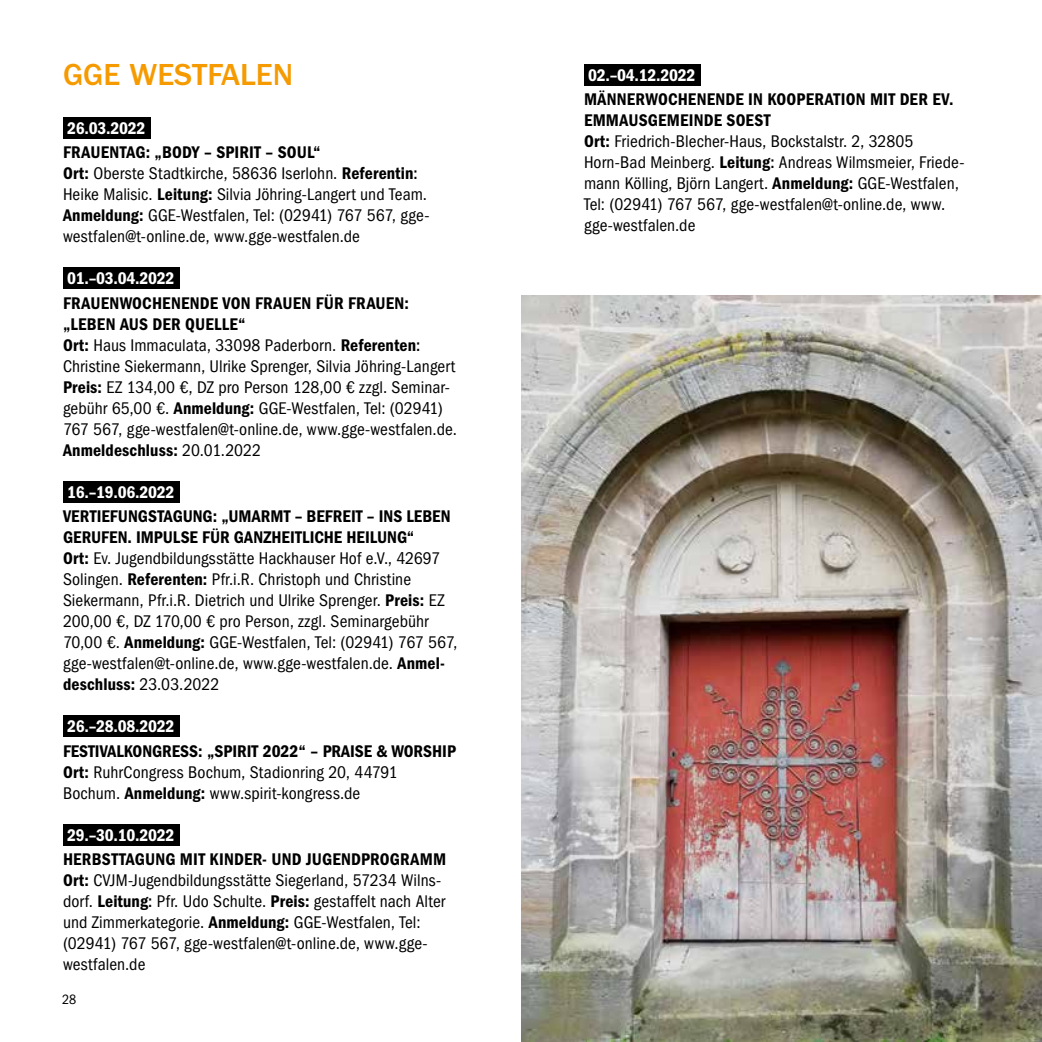
<style>
.page{position:relative;width:1042px;height:1042px;background:#fff}
.page>*{position:absolute;margin:0;border:0;box-sizing:border-box;transform-origin:0 0}
.t1{font:500 31.5px "ITC Franklin Gothic Std";color:#f59a00}
.t2{font:condensed 17.5px/21px "ITC Franklin Gothic Std";letter-spacing:.005em;color:#000}
.t3{font:17.5px/21px "ITC Franklin Gothic Std Dm Cd";letter-spacing:.01em;color:#000}
.t4{font:17.5px "ITC Franklin Gothic Std Dm Cd";letter-spacing:-.015em;color:#fff}
.t5{font:condensed 14px "ITC Franklin Gothic Std";color:#000}
.s1{font-family:"ITC Franklin Gothic Std Dm Cd";font-stretch:normal}
.s2{font-weight:500}
.s3{font-family:"ITC Franklin Gothic Std";font-stretch:condensed}
</style>
<div class="page">
<div style="left:63px;top:117px;width:88px;height:22px;background:#000"></div>
<div style="left:63px;top:267px;width:117px;height:22px;background:#000"></div>
<div style="left:63px;top:481px;width:117px;height:22px;background:#000"></div>
<div style="left:63px;top:715px;width:117px;height:22px;background:#000"></div>
<div style="left:63px;top:824px;width:117px;height:22px;background:#000"></div>
<div style="left:584px;top:64px;width:116px;height:22px;background:#000"></div>
<img style="left:521px;top:295px;width:521px;height:747px">
<h1 class="t1" style="left:63px;top:57px;width:232px">GGE WESTFALEN</h1>
<p class="t4" style="left:67px;top:118px;width:80px">26.03.2022</p>
<p class="t3" style="left:63px;top:142px;width:259px">FRAUENTAG: „BODY – SPIRIT – SOUL“</p>
<p class="t2" style="left:63px;top:163px;width:368px"><span class="s1">Ort:</span> Oberste Stadtkirche, 58636 Iserlohn. <span class="s1">Referentin</span><span class="s2">:<br></span>Heike Malisic. <span class="s1">Leitung:</span> Silvia Jöhring-Langert und Team.<br><span class="s1">Anmeldung:</span> GGE-Westfalen, Tel: (02941) 767 567, gge&shy;westfalen@t-online.de, www.gge-westfalen.de</p>
<p class="t4" style="left:67px;top:268px;width:109px">01.–03.04.2022</p>
<p class="t3" style="left:63px;top:292px;width:347px">FRAUENWOCHENENDE VON FRAUEN FÜR FRAUEN: „LEBEN AUS DER QUELLE“</p>
<p class="t2" style="left:63px;top:334px;width:395px"><span class="s1">Ort:</span> Haus Immaculata, 33098 Paderborn. <span class="s1">Referenten</span><span class="s2">:<br></span>Christine Siekermann, Ulrike Sprenger, Silvia Jöhring-Langert <span class="s1">Preis:</span> EZ 134,00 €, DZ pro Person 128,00 € zzgl. Seminar&shy;gebühr 65,00 €. <span class="s1">Anmeldung:</span> GGE-Westfalen, Tel: (02941)<br>767 567, gge-westfalen@t-online.de, www.gge-westfalen.de.</p>
<p class="t3" style="left:63px;top:439px;width:200px">Anmeldeschluss: <span class="s3">20.01.2022</span></p>
<p class="t4" style="left:67px;top:482px;width:109px">16.–19.06.2022</p>
<p class="t3" style="left:63px;top:506px;width:389px">VERTIEFUNGSTAGUNG: „UMARMT – BEFREIT – INS LEBEN<br>GERUFEN. IMPULSE FÜR GANZHEITLICHE HEILUNG“</p>
<p class="t2" style="left:63px;top:548px;width:396px"><span class="s1">Ort:</span> Ev. Jugendbildungsstätte Hackhauser Hof e.V., 42697<br>Solingen. <span class="s1">Referenten:</span> Pfr.i.R. Christoph und Christine Siekermann, Pfr.i.R. Dietrich und Ulrike Sprenger. <span class="s1">Preis:</span> EZ 200,00 €, DZ 170,00 € pro Person, zzgl. Seminargebühr 70,00 €. <span class="s1">Anmeldung:</span> GGE-Westfalen, Tel: (02941) 767 567, gge-westfalen@t-online.de, www.gge-westfalen.de. <span class="s1">Anmel-</span></p>
<p class="t3" style="left:63px;top:674px;width:158px">deschluss: <span class="s3">23.03.2022</span></p>
<p class="t4" style="left:67px;top:716px;width:109px">26.–28.08.2022</p>
<p class="t3" style="left:63px;top:740px;width:394px">FESTIVALKONGRESS: „SPIRIT 2022“ – PRAISE &amp; WORSHIP</p>
<p class="t2" style="left:63px;top:761px;width:336px"><span class="s1">Ort:</span> RuhrCongress Bochum, Stadionring 20, 44791<br>Bochum. <span class="s1">Anmeldung:</span> www.spirit-kongress.de</p>
<p class="t4" style="left:67px;top:825px;width:109px">29.–30.10.2022</p>
<p class="t3" style="left:63px;top:849px;width:385px">HERBSTTAGUNG MIT KINDER- UND JUGENDPROGRAMM</p>
<p class="t2" style="left:63px;top:870px;width:384px"><span class="s1">Ort:</span> CVJM-Jugendbildungsstätte Siegerland, 57234 Wilns&shy;dorf. <span class="s1">Leitung</span><span class="s2">:</span> Pfr. Udo Schulte. <span class="s1">Preis:</span> gestaffelt nach Alter und Zimmerkategorie. <span class="s1">Anmeldung:</span> GGE-Westfalen, Tel: (02941) 767 567, gge-westfalen@t-online.de, www.gge&shy;westfalen.de</p>
<p class="t5" style="left:62px;top:992px;width:16px">28</p>
<p class="t4" style="left:588px;top:65px;width:109px">02.–04.12.2022</p>
<p class="t3" style="left:584px;top:89px;width:371px">MÄNNERWOCHENENDE IN KOOPERATION MIT DER EV.<br>EMMAUSGEMEINDE SOEST</p>
<p class="t2" style="left:584px;top:131px;width:382px"><span class="s1">Ort:</span> Friedrich-Blecher-Haus, Bockstalstr. 2, 32805<br>Horn-Bad Meinberg. <span class="s1">Leitung</span><span class="s2">:</span> Andreas Wilmsmeier, Friede&shy;mann Kölling, Björn Langert. <span class="s1">Anmeldung:</span> GGE-Westfalen, Tel: (02941) 767 567, gge-westfalen@t-online.de, www. gge-westfalen.de</p>
</div>
